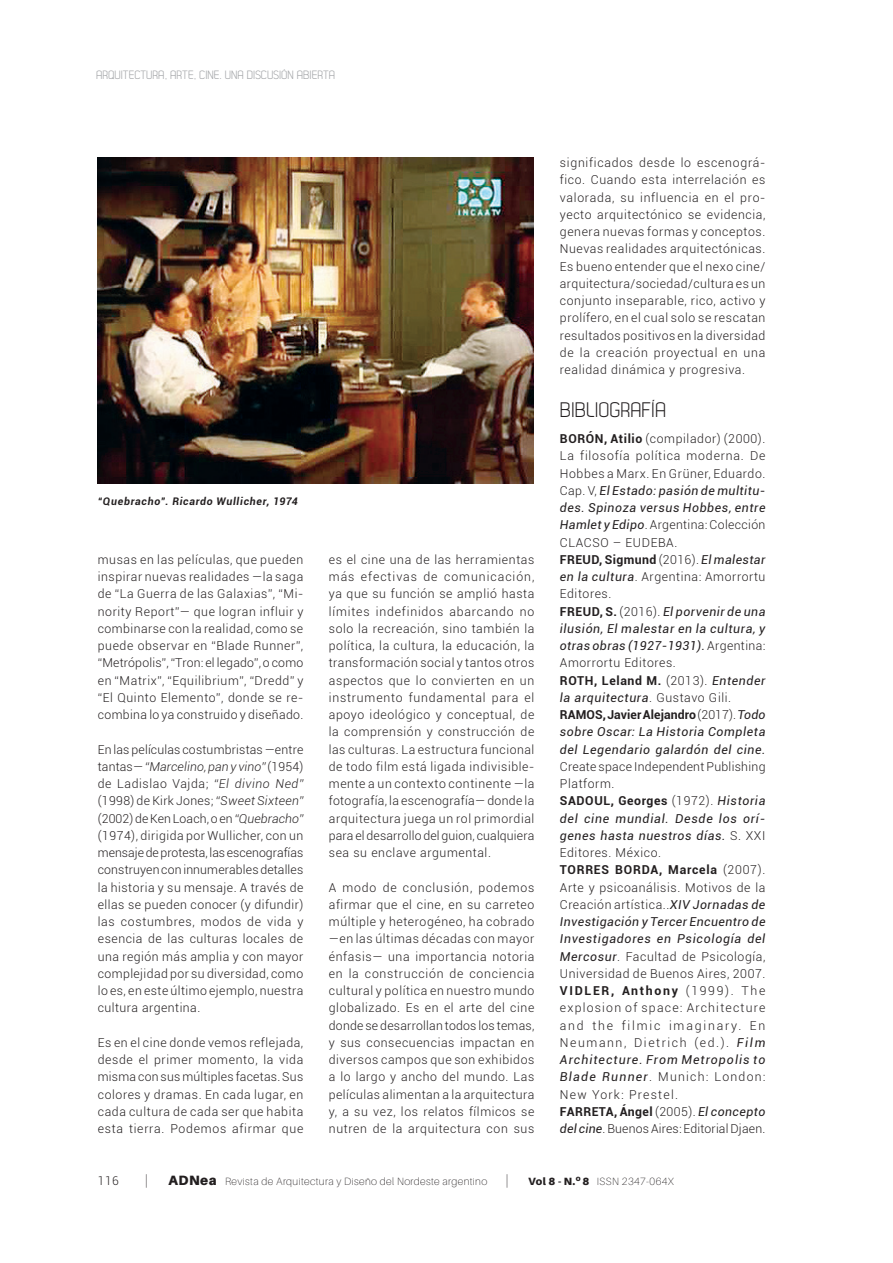
<style>
.page{position:relative;width:893px;height:1263px;background:#fff}
.page>*{position:absolute;margin:0;border:0;box-sizing:border-box;transform-origin:0 0}
.SUB-TITULO-I{font:21px "Dekar";color:#231f20}
.t1{font:100 13.5px "Aileron";color:#231f20}
.TEXTO_2018{font:300 12.3px/17.2px "Roboto";letter-spacing:.05em;color:#231f20;text-align:justify}
.TEXTO_2018-2{font:italic 12.3px/17.2px "Roboto";letter-spacing:.05em;color:#231f20;text-align:justify}
.TEXTO_2018-3{font:300 12.3px/17.2px "Roboto";letter-spacing:.015em;color:#231f20}
.t2{font:12px "Dekar";color:#9d9fa2}
.t3{font:300 12px "Roboto";color:#231f20}
.t4{font:100 10.5px "Aileron";letter-spacing:.04em;color:#231f20}
.Epígrafes{font:italic 700 10.5px "Roboto";letter-spacing:.07em;color:#231f20}
.s1{font-style:italic}
.s2{font-weight:700}
.s3{font-weight:400;font-style:italic}
.s4{font-weight:700;font-style:normal}
.s5{font-weight:300;font-style:normal}
.s6{font-weight:900;font-size:13.5px}
.s7{font-weight:900}
</style>
<div class="page">
<img style="left:98px;top:157px;width:435px;height:327px">
<p class="t2" style="left:96px;top:69px;width:241px">ARQUITECTURA, ARTE, CINE. UNA DISCUSIÓN ABIERTA</p>
<p class="Epígrafes" style="left:98px;top:494px;width:202px">“Quebracho”. Ricardo Wullicher, 1974</p>
<p class="TEXTO_2018" style="left:98px;top:550px;width:207px">musas en las películas, que pueden inspirar nuevas realidades —la saga de “La Guerra de las Galaxias”, “Mi&shy;nority Report”— que logran influir y combinarse con la realidad, como se puede observar en “Blade Runner”, “Metrópolis”, “Tron: el legado”, o como en “Matrix”, “Equilibrium”, “Dredd” y “El Quinto Elemento”, donde se re&shy;combina lo ya construido y diseñado.</p>
<p class="TEXTO_2018" style="left:98px;top:740px;width:207px">En las películas costumbristas —entre tantas— <span class="s1">“Marcelino, pan y vino”</span> (1954) de Ladislao Vajda; <span class="s1">“El divino Ned” </span>(1998) de Kirk Jones; <span class="s1">“Sweet Sixteen” </span>(2002) de Ken Loach, o en <span class="s1">“Quebracho” </span>(1974), dirigida por Wullicher, con un mensaje de protesta, las escenografías construyen con innumerables detalles la historia y su mensaje. A través de ellas se pueden conocer (y difundir) las costumbres, modos de vida y esencia de las culturas locales de una región más amplia y con mayor complejidad por su diversidad, como lo es, en este último ejemplo, nuestra cultura argentina.</p>
<p class="TEXTO_2018" style="left:98px;top:1033px;width:207px">Es en el cine donde vemos reflejada, desde el primer momento, la vida misma con sus múltiples facetas. Sus colores y dramas. En cada lugar, en cada cultura de cada ser que habita esta tierra. Podemos afirmar que</p>
<p class="TEXTO_2018" style="left:329px;top:550px;width:207px">es el cine una de las herramientas más efectivas de comunicación, ya que su función se amplió hasta límites indefinidos abarcando no solo la recreación, sino también la política, la cultura, la educación, la transformación social y tantos otros aspectos que lo convierten en un instrumento fundamental para el apoyo ideológico y conceptual, de la comprensión y construcción de las culturas. La estructura funcional de todo film está ligada indivisible&shy;mente a un contexto continente —la fotografía, la escenografía— donde la arquitectura juega un rol primordial para el desarrollo del guion, cualquiera sea su enclave argumental.</p>
<p class="TEXTO_2018" style="left:329px;top:878px;width:207px">A modo de conclusión, podemos afirmar que el cine, en su carreteo múltiple y heterogéneo, ha cobrado —en las últimas décadas con mayor énfasis— una importancia notoria en la construcción de conciencia cultural y política en nuestro mundo globalizado. Es en el arte del cine donde se desarrollan todos los temas, y sus consecuencias impactan en diversos campos que son exhibidos a lo largo y ancho del mundo. Las películas alimentan a la arquitectura y, a su vez, los relatos fílmicos se nutren de la arquitectura con sus</p>
<p class="TEXTO_2018" style="left:560px;top:154px;width:207px">significados desde lo escenográ&shy;fico. Cuando esta interrelación es valorada, su influencia en el pro&shy;yecto arquitectónico se evidencia, genera nuevas formas y conceptos.<br>Nuevas realidades arquitectónicas.<br>Es bueno entender que el nexo cine/ arquitectura/sociedad/cultura es un conjunto inseparable, rico, activo y prolífero, en el cual solo se rescatan resultados positivos en la diversidad de la creación proyectual en una realidad dinámica y progresiva.</p>
<p class="SUB-TITULO-I" style="left:560px;top:399px;width:108px">BIBLIOGRAFÍA</p>
<p class="TEXTO_2018" style="left:560px;top:430px;width:207px"><span class="s2">BORÓN, Atilio</span> (compilador) (2000).<br>La filosofía política moderna. De Hobbes a Marx. En Grüner, Eduardo.<br>Cap. V, <span class="s3">El Estado: pasión de multitu&shy;des. Spinoza versus Hobbes, entre Hamlet y Edipo</span>. Argentina: Colección CLACSO – EUDEBA.</p>
<p class="TEXTO_2018" style="left:560px;top:550px;width:207px"><span class="s2">FREUD, Sigmund</span> (2016). <span class="s3">El malestar en la cultura</span>. Argentina: Amorrortu Editores.</p>
<p class="TEXTO_2018-2" style="left:560px;top:602px;width:207px"><span class="s4">FREUD, S.</span> <span class="s5">(2016).</span> El porvenir de una ilusión, El malestar en la cultura, y otras obras (1927-1931). <span class="s5">Argentina:<br>Amorrortu Editores.</span></p>
<p class="TEXTO_2018-2" style="left:560px;top:671px;width:207px"><span class="s4">ROTH, Leland M.</span> <span class="s5">(2013).</span> Entender la arquitectura<span class="s5">. Gustavo Gili.</span></p>
<p class="TEXTO_2018-2" style="left:560px;top:706px;width:207px"><span class="s4">RAMOS, Javier Alejandro</span> <span class="s5">(2017).</span> Todo sobre Oscar: La Historia Completa del Legendario galardón del cine.<br><span class="s5">Create space Independent Publishing Platform.</span></p>
<p class="TEXTO_2018-2" style="left:560px;top:792px;width:207px"><span class="s4">SADOUL, Georges</span> <span class="s5">(1972).</span> Historia del cine mundial. Desde los orí&shy;genes hasta nuestros días. <span class="s5">S. XXI Editores. México.</span></p>
<p class="TEXTO_2018" style="left:560px;top:861px;width:207px"><span class="s2">TORRES BORDA, Marcela</span> (2007).<br>Arte y psicoanálisis. Motivos de la Creación artística..<span class="s3">XIV Jornadas de Investigación y Tercer Encuentro de Investigadores en Psicología del Mercosur</span>. Facultad de Psicología, Universidad de Buenos Aires, 2007.</p>
<p class="TEXTO_2018" style="left:560px;top:982px;width:207px"><span class="s2">VIDLER, Anthony</span> (1999). The explosion of space: Architecture and the filmic imaginary. En Neumann, Dietrich (ed.). <span class="s3">Film Architecture. From Metropolis to Blade Runner</span>. Munich: London:<br>New York: Prestel.</p>
<p class="TEXTO_2018-3" style="left:560px;top:1102px;width:207px"><span class="s2">FARRETA, Ángel</span> (2005). <span class="s3">El concepto del cine</span>. Buenos Aires: Editorial Djaen.</p>
<p class="t3" style="left:98px;top:1172px;width:23px">116</p>
<p class="t1" style="left:145px;top:1173px;width:5px">|</p>
<p class="t4" style="left:169px;top:1175px;width:320px"><span class="s6">ADNea</span> Revista de Arquitectura y Diseño del Nordeste argentino</p>
<p class="t1" style="left:506px;top:1173px;width:5px">|</p>
<p class="t4" style="left:528px;top:1175px;width:147px"><span class="s7">Vol 8 - N.</span><sup>o</sup> <span class="s7">8</span> ISSN 2347-064X</p>
</div>
